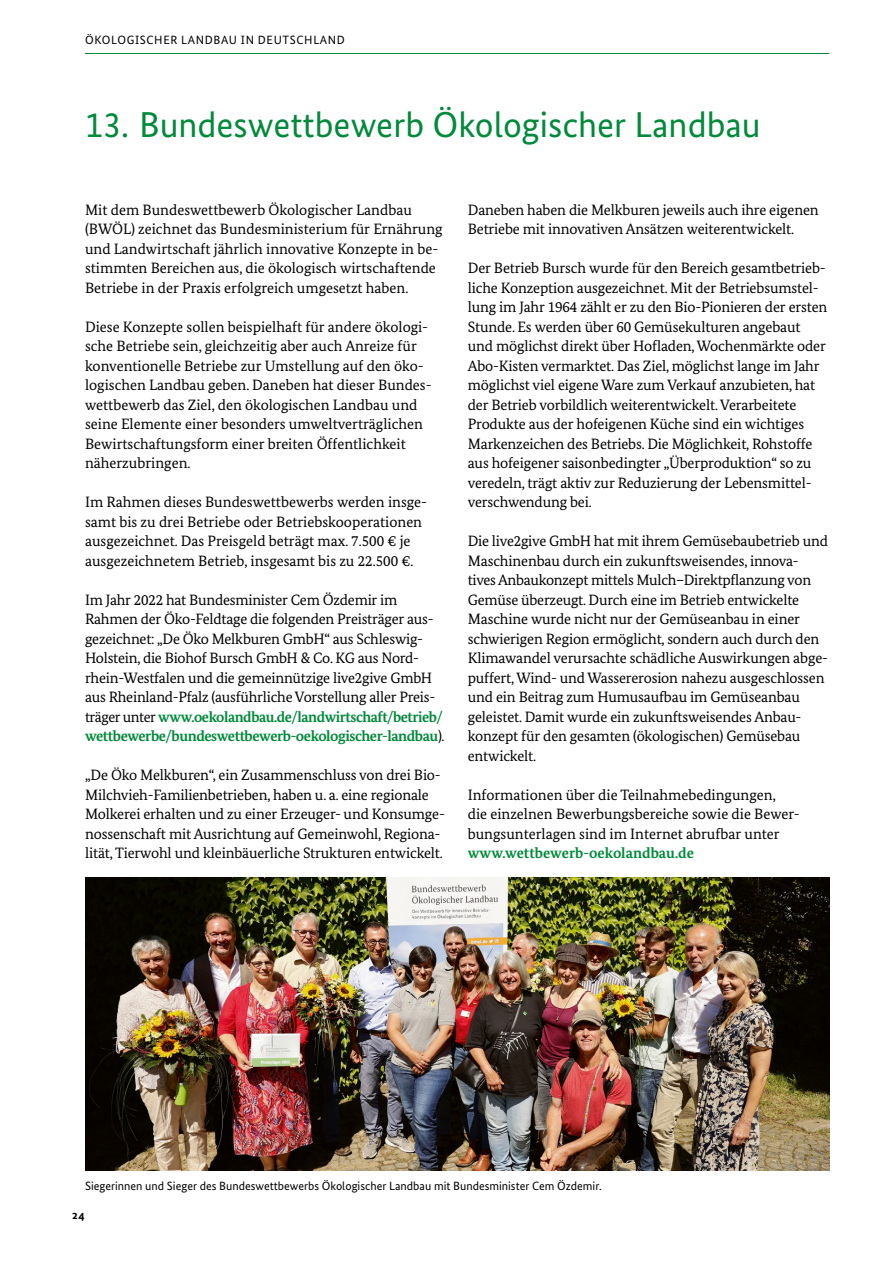
<style>
.page{position:relative;width:893px;height:1263px;background:#fff}
.page>*{position:absolute;margin:0;border:0;box-sizing:border-box;transform-origin:0 0}
.TEXT_H1_24pt{font:36px "Bundes Sans";color:#008a3a}
.Exporttags_P_Fließtext{font:15px/19.5px "Bundes Serif";letter-spacing:-.01em;color:#000}
.t1{font:12px "Bundes Sans";color:#000}
.t2{font:12px "Bundes Sans";letter-spacing:.05em;color:#000}
.t3{font:700 12px "Bundes Sans";color:#000}
.s1{font-weight:700;color:#008a3a}
</style>
<div class="page">
<hr style="left:85px;top:53px;width:744px;height:1px;background:#008a3a">
<img style="left:85px;top:878px;width:744px;height:292px">
<p class="t2" style="left:85px;top:32px;width:261px">ÖKOLOGISCHER LANDBAU IN DEUTSCHLAND</p>
<h1 class="TEXT_H1_24pt" style="left:85px;top:102px;width:677px">13. Bundeswettbewerb Ökologischer Landbau</h1>
<p class="Exporttags_P_Fließtext" style="left:85px;top:199px;width:359px">Mit dem Bundeswettbewerb Ökologischer Landbau (BWÖL) zeichnet das Bundesministerium für Ernährung und Landwirtschaft jährlich innovative Konzepte in be&shy;stimmten Bereichen aus, die ökologisch wirtschaftende Betriebe in der Praxis erfolgreich umgesetzt haben.</p>
<p class="Exporttags_P_Fließtext" style="left:85px;top:316px;width:348px">Diese Konzepte sollen beispielhaft für andere ökologi&shy;sche Betriebe sein, gleichzeitig aber auch Anreize für konventionelle Betriebe zur Umstellung auf den öko&shy;logischen Landbau geben. Daneben hat dieser Bundes&shy;wettbewerb das Ziel, den ökologischen Landbau und seine Elemente einer besonders umweltverträglichen Bewirtschaftungsform einer breiten Öffentlichkeit näherzubringen.</p>
<p class="Exporttags_P_Fließtext" style="left:85px;top:492px;width:344px">Im Rahmen dieses Bundeswettbewerbs werden insge&shy;samt bis zu drei Betriebe oder Betriebskooperationen ausgezeichnet. Das Preisgeld beträgt max. 7.500 € je ausgezeichnetem Betrieb, insgesamt bis zu 22.500 €.</p>
<p class="Exporttags_P_Fließtext" style="left:85px;top:589px;width:361px">Im Jahr 2022 hat Bundesminister Cem Özdemir im Rahmen der Öko-Feldtage die folgenden Preisträger aus&shy;gezeichnet: „De Öko Melkburen GmbH“ aus Schleswig-Holstein, die Biohof Bursch GmbH &amp; Co. KG aus Nord&shy;rhein-Westfalen und die gemeinnützige live2give GmbH aus Rheinland-Pfalz (ausführliche Vorstellung aller Preis&shy;träger unter <span class="s1">www.oekolandbau.de/landwirtschaft/betrieb/ wettbewerbe/bundeswettbewerb-oekologischer-landbau</span>).</p>
<p class="Exporttags_P_Fließtext" style="left:85px;top:765px;width:361px">„De Öko Melkburen“, ein Zusammenschluss von drei Bio-Milchvieh-Familienbetrieben, haben u. a. eine regionale Molkerei erhalten und zu einer Erzeuger- und Konsumge&shy;nossenschaft mit Ausrichtung auf Gemeinwohl, Regiona&shy;lität, Tierwohl und kleinbäuerliche Strukturen entwickelt.</p>
<p class="Exporttags_P_Fließtext" style="left:468px;top:199px;width:352px">Daneben haben die Melkburen jeweils auch ihre eigenen<br>Betriebe mit innovativen Ansätzen weiterentwickelt.</p>
<p class="Exporttags_P_Fließtext" style="left:468px;top:258px;width:361px">Der Betrieb Bursch wurde für den Bereich gesamtbetrieb&shy;liche Konzeption ausgezeichnet. Mit der Betriebsumstel&shy;lung im Jahr 1964 zählt er zu den Bio-Pionieren der ersten Stunde. Es werden über 60 Gemüsekulturen angebaut und möglichst direkt über Hofladen, Wochenmärkte oder Abo-Kisten vermarktet. Das Ziel, möglichst lange im Jahr möglichst viel eigene Ware zum Verkauf anzubieten, hat der Betrieb vorbildlich weiterentwickelt. Verarbeitete Produkte aus der hofeigenen Küche sind ein wichtiges Markenzeichen des Betriebs. Die Möglichkeit, Rohstoffe aus hofeigener saisonbedingter „Überproduktion“ so zu veredeln, trägt aktiv zur Reduzierung der Lebensmittel&shy;verschwendung bei.</p>
<p class="Exporttags_P_Fließtext" style="left:468px;top:531px;width:362px">Die live2give GmbH hat mit ihrem Gemüsebaubetrieb und Maschinenbau durch ein zukunftsweisendes, innova&shy;tives Anbaukonzept mittels Mulch–Direktpflanzung von Gemüse überzeugt. Durch eine im Betrieb entwickelte Maschine wurde nicht nur der Gemüseanbau in einer schwierigen Region ermöglicht, sondern auch durch den Klimawandel verursachte schädliche Auswirkungen abge&shy;puffert, Wind- und Wassererosion nahezu ausgeschlossen und ein Beitrag zum Humusaufbau im Gemüseanbau geleistet. Damit wurde ein zukunftsweisendes Anbau&shy;konzept für den gesamten (ökologischen) Gemüsebau entwickelt.</p>
<p class="Exporttags_P_Fließtext" style="left:468px;top:784px;width:333px">Informationen über die Teilnahmebedingungen,<br>die einzelnen Bewerbungsbereiche sowie die Bewer&shy;bungsunterlagen sind im Internet abrufbar unter <span class="s1">www.wettbewerb-oekolandbau.de</span></p>
<p class="t1" style="left:85px;top:1178px;width:518px">Siegerinnen und Sieger des Bundeswettbewerbs Ökologischer Landbau mit Bundesminister Cem Özdemir.</p>
<p class="t3" style="left:72px;top:1207px;width:14px">24</p>
</div>
